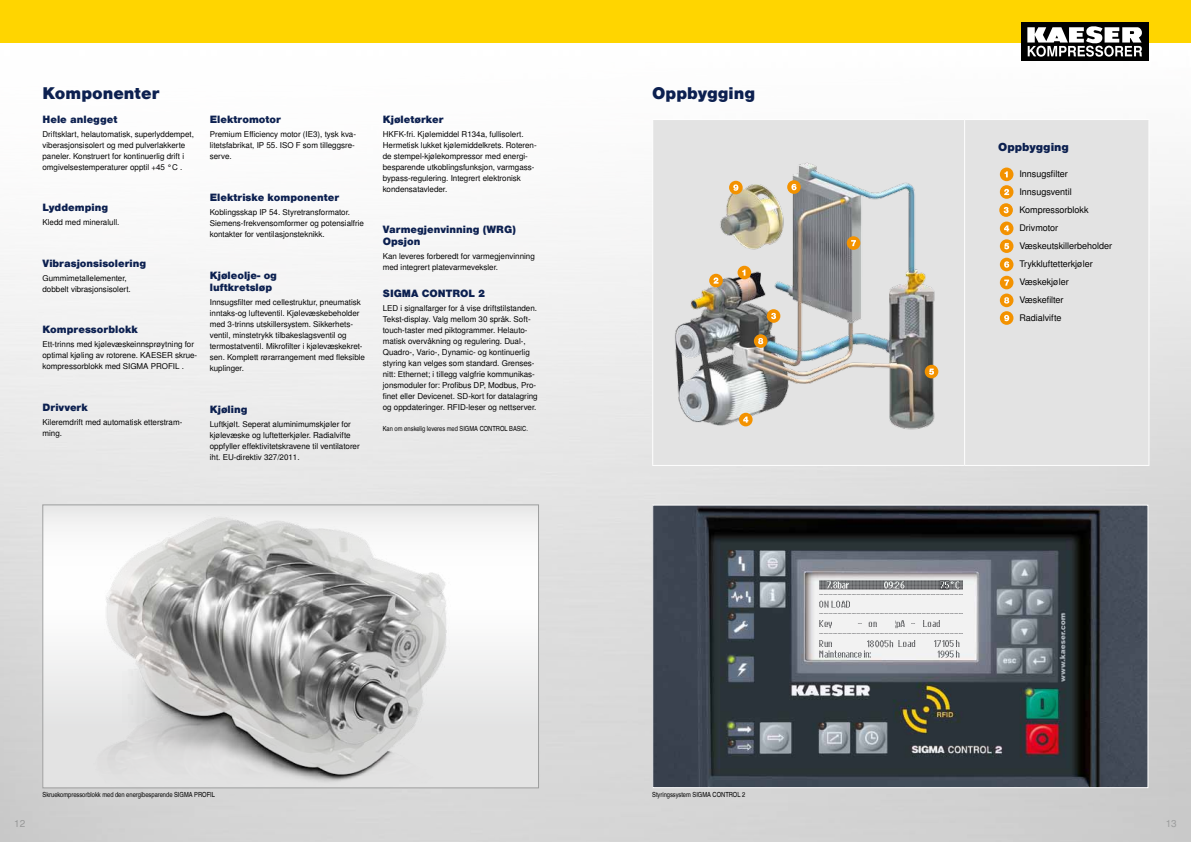
<style>
.page{position:relative;width:1191px;height:842px;background:#fff}
.page>*{position:absolute;margin:0;border:0;box-sizing:border-box;transform-origin:0 0}
.t1{font:900 16px "Nimbus San L";color:#0c2050}
.t2{font:900 11px "Nimbus San L";color:#0c2050}
.t3{font:900 10px/12px "Nimbus San L";color:#0c2050}
.t4{font:10px "Nimbus San L";color:#9c9d9d}
.t5{font:9px/18px "Nimbus San L";color:#000}
.t6{font:8px/11px "Nimbus San L";color:#000}
.t7{font:7px "Nimbus San L Reg Con";color:#000}
</style>
<div class="page">
<img style="left:0;top:43px;width:1191px;height:799px">
<div style="left:0;top:0;width:1191px;height:43px;background:#ffd500"></div>
<div style="left:1020px;top:22px;width:128px;height:39px;background:#000"></div>
<svg style="left:1027px;top:26px;width:115px;height:31px"></svg>
<div style="left:653px;top:120px;width:495px;height:345px;background:#e3e3e3"></div>
<hr style="left:652px;top:119px;width:312px;height:1px;background:#fff">
<hr style="left:652px;top:120px;width:1px;height:345px;background:#fff">
<hr style="left:964px;top:119px;width:185px;height:1px;background:#fff">
<hr style="left:964px;top:120px;width:1px;height:345px;background:#fff">
<hr style="left:1148px;top:120px;width:1px;height:345px;background:#fff">
<hr style="left:652px;top:465px;width:312px;height:1px;background:#fff">
<hr style="left:964px;top:465px;width:185px;height:1px;background:#fff">
<img style="left:667px;top:151px;width:276px;height:284px">
<img style="left:654px;top:507px;width:492px;height:279px">
<div style="left:652px;top:505px;width:496px;height:283px;border:1px solid #fff"></div>
<svg style="left:934px;top:640px;width:26px;height:18px"></svg>
<svg style="left:819px;top:580px;width:144px;height:15px"></svg>
<svg style="left:819px;top:601px;width:144px;height:13px"></svg>
<svg style="left:819px;top:620px;width:144px;height:14px"></svg>
<svg style="left:819px;top:640px;width:96px;height:18px"></svg>
<svg style="left:737px;top:266px;width:14px;height:13px"></svg>
<svg style="left:742px;top:270px;width:3px;height:6px"></svg>
<div style="left:709px;top:274px;width:14px;height:13px;background:#f39200;border-radius:50%"></div>
<svg style="left:713px;top:277px;width:5px;height:7px"></svg>
<div style="left:766px;top:309px;width:14px;height:14px;background:#f39200;border-radius:50%"></div>
<svg style="left:771px;top:313px;width:5px;height:6px"></svg>
<div style="left:739px;top:413px;width:13px;height:13px;background:#f39200;border-radius:50%"></div>
<svg style="left:743px;top:417px;width:5px;height:6px"></svg>
<svg style="left:924px;top:365px;width:14px;height:13px"></svg>
<svg style="left:929px;top:369px;width:5px;height:6px"></svg>
<svg style="left:787px;top:180px;width:14px;height:14px"></svg>
<svg style="left:791px;top:184px;width:5px;height:6px"></svg>
<div style="left:846px;top:236px;width:14px;height:14px;background:#f39200;border-radius:50%"></div>
<svg style="left:851px;top:240px;width:5px;height:6px"></svg>
<div style="left:754px;top:334px;width:13px;height:14px;background:#f39200;border-radius:50%"></div>
<svg style="left:758px;top:338px;width:5px;height:6px"></svg>
<div style="left:729px;top:181px;width:13px;height:13px;background:#f39200;border-radius:50%"></div>
<svg style="left:733px;top:184px;width:5px;height:7px"></svg>
<img style="left:45px;top:507px;width:492px;height:279px">
<div style="left:43px;top:505px;width:496px;height:283px;border:1px solid #9c9d9d"></div>
<svg style="left:999px;top:168px;width:14px;height:13px"></svg>
<svg style="left:1004px;top:171px;width:3px;height:6px"></svg>
<svg style="left:999px;top:185px;width:14px;height:14px"></svg>
<svg style="left:1004px;top:189px;width:5px;height:6px"></svg>
<svg style="left:999px;top:203px;width:14px;height:14px"></svg>
<svg style="left:1003px;top:207px;width:5px;height:6px"></svg>
<svg style="left:999px;top:222px;width:14px;height:13px"></svg>
<svg style="left:1004px;top:225px;width:5px;height:6px"></svg>
<svg style="left:999px;top:239px;width:14px;height:14px"></svg>
<svg style="left:1004px;top:243px;width:5px;height:6px"></svg>
<div style="left:999px;top:258px;width:14px;height:13px;background:#f39200;border-radius:50%"></div>
<svg style="left:1004px;top:261px;width:5px;height:7px"></svg>
<svg style="left:999px;top:276px;width:14px;height:13px"></svg>
<svg style="left:1004px;top:280px;width:5px;height:6px"></svg>
<div style="left:999px;top:294px;width:14px;height:13px;background:#f39200;border-radius:50%"></div>
<svg style="left:1004px;top:297px;width:5px;height:7px"></svg>
<svg style="left:999px;top:311px;width:14px;height:14px"></svg>
<svg style="left:1004px;top:315px;width:5px;height:6px"></svg>
<h1 class="t1" style="left:43px;top:83px;width:118px">Komponenter</h1>
<p class="t3" style="left:43px;top:113px;width:76px">Hele anlegget</p>
<p class="t6" style="left:43px;top:129px;width:153px">Driftsklart, helautomatisk, superlyddempet, viberasjonsisolert og med pulverlakkerte paneler. Konstruert for kontinuerlig drift i omgivelsestemperaturer opptil +45 °C .</p>
<p class="t3" style="left:43px;top:201px;width:67px">Lyddemping</p>
<p class="t6" style="left:43px;top:217px;width:78px">Kledd med mineralull.</p>
<p class="t3" style="left:43px;top:257px;width:105px">Vibrasjonsisolering</p>
<p class="t6" style="left:43px;top:273px;width:90px">Gummimetallelementer, dobbelt vibrasjonsisolert.</p>
<p class="t3" style="left:43px;top:323px;width:97px">Kompressorblokk</p>
<p class="t6" style="left:43px;top:339px;width:156px">Ett-trinns med kjølevæskeinnsprøytning for optimal kjøling av rotorene. KAESER skrue&shy;kompressorblokk med SIGMA PROFIL .</p>
<p class="t3" style="left:43px;top:401px;width:47px">Drivverk</p>
<p class="t6" style="left:43px;top:417px;width:141px">Kileremdrift med automatisk etterstram&shy;ming.</p>
<p class="t3" style="left:210px;top:113px;width:73px">Elektromotor</p>
<p class="t6" style="left:210px;top:129px;width:148px">Premium Efficiency motor (IE3), tysk kva&shy;litetsfabrikat, IP 55. ISO F som tilleggsre&shy;serve.</p>
<p class="t3" style="left:210px;top:191px;width:131px">Elektriske komponenter</p>
<p class="t6" style="left:210px;top:207px;width:156px">Koblingsskap IP 54. Styretransformator.<br>Siemens-frekvensomformer og potensialfrie kontakter for ventilasjonsteknikk.</p>
<p class="t3" style="left:210px;top:269px;width:69px">Kjøleolje- og luftkretsløp</p>
<p class="t6" style="left:210px;top:297px;width:157px">Innsugsfilter med cellestruktur, pneumatisk inntaks-og lufteventil. Kjølevæskebeholder med 3-trinns utskillersystem. Sikkerhets&shy;ventil, minstetrykk tilbakeslagsventil og termostatventil. Mikrofilter i kjølevæskekret&shy;sen. Komplett rørarrangement med fleksible kuplinger.</p>
<p class="t3" style="left:210px;top:403px;width:39px">Kjøling</p>
<p class="t6" style="left:210px;top:419px;width:151px">Luftkjølt. Seperat aluminimumskjøler for kjølevæske og luftetterkjøler. Radialvifte oppfyller effektivitetskravene til ventilatorer iht. EU-direktiv 327/2011.</p>
<p class="t3" style="left:383px;top:113px;width:62px">Kjøletørker</p>
<p class="t6" style="left:383px;top:129px;width:155px">HKFK-fri. Kjølemiddel R134a, fullisolert.<br>Hermetisk lukket kjølemiddelkrets. Roteren&shy;de stempel-kjølekompressor med energi&shy;besparende utkoblingsfunksjon, varmgass&shy;bypass-regulering. Integrert elektronisk kondensatavleder.</p>
<p class="t3" style="left:383px;top:223px;width:135px">Varmegjenvinning (WRG)<br>Opsjon</p>
<p class="t6" style="left:383px;top:251px;width:153px">Kan leveres forberedt for varmegjenvinning med integrert platevarmeveksler.</p>
<p class="t3" style="left:383px;top:287px;width:104px">SIGMA CONTROL 2</p>
<p class="t6" style="left:383px;top:303px;width:156px">LED i signalfarger for å vise driftstilstanden.<br>Tekst-display. Valg mellom 30 språk. Soft&shy;touch-taster med piktogrammer. Helauto&shy;matisk overvåkning og regulering. Dual-, Quadro-, Vario-, Dynamic- og kontinuerlig styring kan velges som standard. Grenses&shy;nitt: Ethernet; i tillegg valgfrie kommunikas&shy;jonsmoduler for: Profibus DP, Modbus, Pro&shy;finet eller Devicenet. SD-kort for datalagring og oppdateringer. RFID-leser og nettserver.</p>
<p class="t7" style="left:383px;top:424px;width:147px">Kan om ønskelig leveres med SIGMA CONTROL BASIC.</p>
<h1 class="t1" style="left:652px;top:83px;width:104px">Oppbygging</h1>
<p class="t7" style="left:43px;top:790px;width:174px">Skruekompressorblokk med den energibesparende SIGMA PROFIL</p>
<p class="t7" style="left:652px;top:790px;width:95px">Styringssystem SIGMA CONTROL 2</p>
<h2 class="t2" style="left:998px;top:140px;width:72px">Oppbygging</h2>
<p class="t5" style="left:1019px;top:165px;width:94px">Innsugsfilter<br>Innsugsventil<br>Kompressorblokk<br>Drivmotor<br>Væskeutskillerbeholder<br>Trykkluftetterkjøler<br>Væskekjøler<br>Væskefilter<br>Radialvifte</p>
<p class="t4" style="left:14px;top:817px;width:13px">12</p>
<p class="t4" style="left:1165px;top:817px;width:13px">13</p>
</div>
